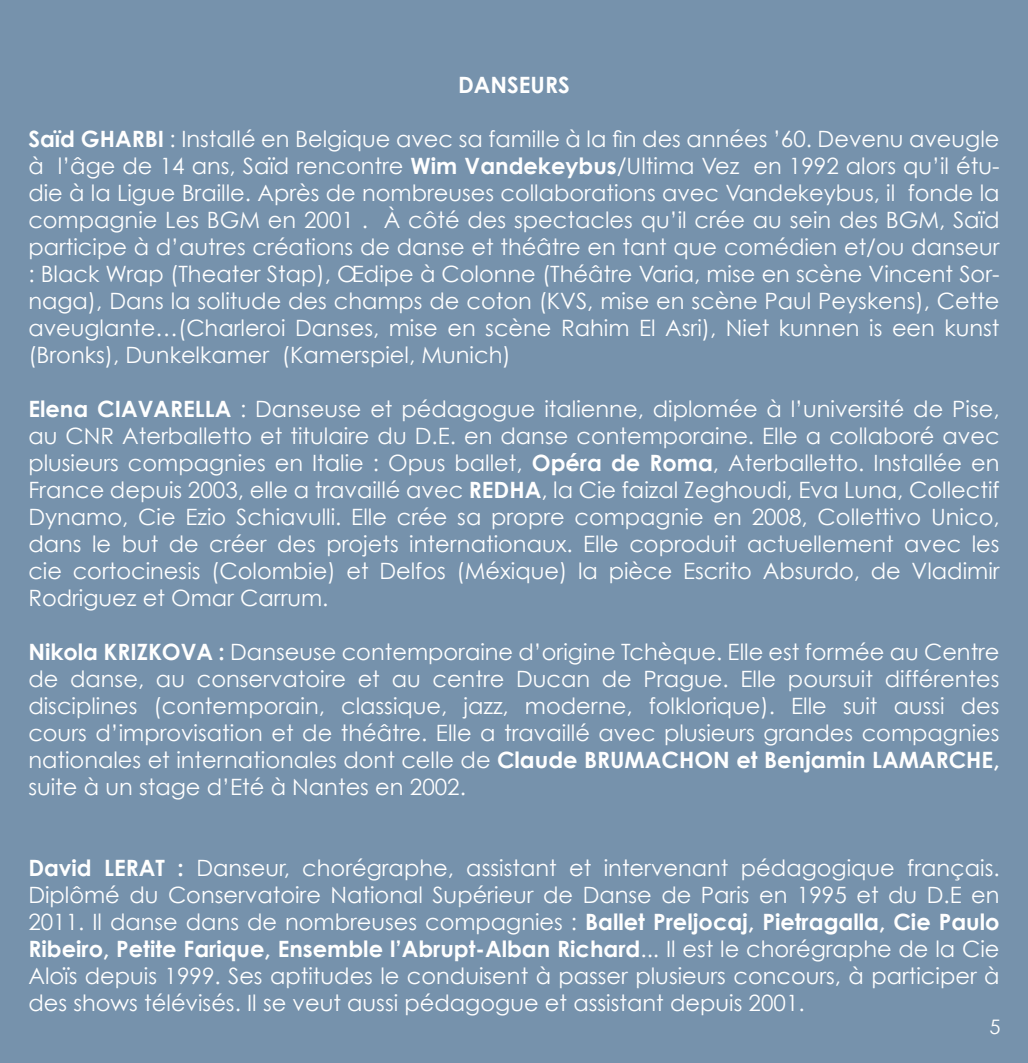
<style>
.page{position:relative;width:1028px;height:1063px;background:#7692ac}
.page>*{position:absolute;margin:0;border:0;box-sizing:border-box;transform-origin:0 0}
.t1{font:22.5px/27px "Century Gothic";color:#fff;text-align:justify}
.t2{font:700 22.5px "Century Gothic";color:#fff}
.t3{font:20px "Century Gothic";color:#fff}
.s1{font-weight:700}
</style>
<div class="page">
<p class="t2" style="left:458px;top:71px;width:99px">danseurs</p>
<p class="t1" style="left:28px;top:125px;width:972px"><span class="s1">Saïd GHARBI</span> : Installé en Belgique avec sa famille à la fin des années ’60. Devenu aveugle à l’âge de 14 ans, Saïd rencontre <span class="s1">Wim Vandekeybus</span>/Ultima Vez en 1992 alors qu’il étu&shy;die à la Ligue Braille. Après de nombreuses collaborations avec Vandekeybus, il fonde la compagnie Les BGM en 2001 . À côté des spectacles qu’il crée au sein des BGM, Saïd participe à d’autres créations de danse et théâtre en tant que comédien et/ou danseur : Black Wrap (Theater Stap), Œdipe à Colonne (Théâtre Varia, mise en scène Vincent Sor&shy;naga), Dans la solitude des champs de coton (KVS, mise en scène Paul Peyskens), Cette aveuglante…(Charleroi Danses, mise en scène Rahim El Asri), Niet kunnen is een kunst (Bronks), Dunkelkamer (Kamerspiel, Munich)</p>
<p class="t1" style="left:28px;top:395px;width:972px"><span class="s1">Elena CIAVARELLA</span> : Danseuse et pédagogue italienne, diplomée à l’université de Pise, au CNR Aterballetto et titulaire du D.E. en danse contemporaine. Elle a collaboré avec plusieurs compagnies en Italie : Opus ballet, <span class="s1">Opéra de Roma</span>, Aterballetto. Installée en France depuis 2003, elle a travaillé avec <span class="s1">REDHA</span>, la Cie faizal Zeghoudi, Eva Luna, Collectif Dynamo, Cie Ezio Schiavulli. Elle crée sa propre compagnie en 2008, Collettivo Unico, dans le but de créer des projets internationaux. Elle coproduit actuellement avec les cie cortocinesis (Colombie) et Delfos (Méxique) la pièce Escrito Absurdo, de Vladimir Rodriguez et Omar Carrum.</p>
<p class="t1" style="left:28px;top:638px;width:972px"><span class="s1">Nikola KRIZKOVA :</span> Danseuse contemporaine d’origine Tchèque. Elle est formée au Centre de danse, au conservatoire et au centre Ducan de Prague. Elle poursuit différentes disciplines (contemporain, classique, jazz, moderne, folklorique). Elle suit aussi des cours d’improvisation et de théâtre. Elle a travaillé avec plusieurs grandes compagnies nationales et internationales dont celle de <span class="s1">Claude BRUMACHON et Benjamin LAMARCH E, </span>suite à un stage d’Eté à Nantes en 2002.</p>
<p class="t1" style="left:28px;top:854px;width:972px"><span class="s1">David LERAT :</span> Danseur, chorégraphe, assistant et intervenant pédagogique français.<br>Diplômé du Conservatoire National Supérieur de Danse de Paris en 1995 et du D.E en 2011. Il danse dans de nombreuses compagnies : <span class="s1">Ballet Preljocaj, Pietragalla, Cie Paulo Ribeiro, Petite Farique, Ensemble l’Abrupt-Alban Richard</span>... Il est le chorégraphe de la Cie Aloïs depuis 1999. Ses aptitudes le conduisent à passer plusieurs concours, à participer à des shows télévisés. Il se veut aussi pédagogue et assistant depuis 2001.</p>
<p class="t3" style="left:989px;top:1015px;width:13px">5</p>
</div>
